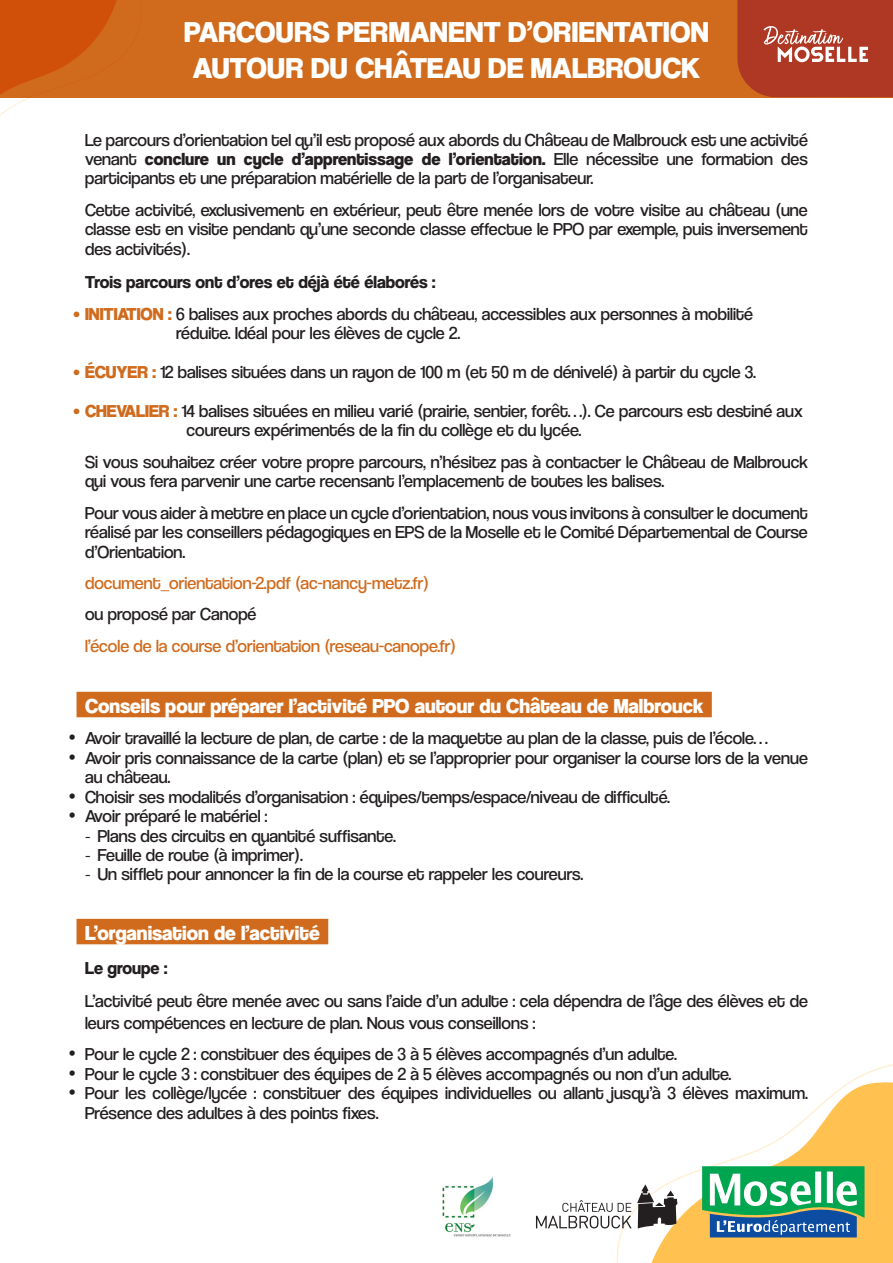
<style>
.page{position:relative;width:893px;height:1263px;background:#fff}
.page>*{position:absolute;margin:0;border:0;box-sizing:border-box;transform-origin:0 0}
.t1{font:30px "Coolvetica Hv";letter-spacing:.01em;color:#fff}
.Normal_wrd_4{font:21px "Coolvetica Hv";color:#fff}
.Normal_wrd_4-2{font:18px/19.5px "Coolvetica Bk";color:#231f20}
.Normal_wrd_4-3{font:18px "Coolvetica Bk";color:#d06b1d}
.Normal_wrd_4-4{font:700 18px "Coolvetica Rg";color:#231f20}
.s1{font-family:"Coolvetica Hv"}
.s2{font-family:"Calibri";color:#d06b1d}
.s3{font-family:"Coolvetica Hv";color:#d06b1d}
.s4{font-family:"Calibri"}
</style>
<div class="page">
<svg style="left:592px;top:1064px;width:301px;height:199px"></svg>
<div style="left:77px;top:692px;width:635px;height:25px;background:#d06b1d"></div>
<div style="left:77px;top:919px;width:251px;height:25px;background:#d06b1d"></div>
<svg style="left:0;top:97px;width:161px;height:19px"></svg>
<div style="left:0;top:0;width:893px;height:97px;background:#d06b1d"></div>
<svg style="left:536px;top:1184px;width:141px;height:44px"></svg>
<svg style="left:702px;top:1166px;width:162px;height:71px"></svg>
<img style="left:442px;top:1176px;width:69px;height:61px">
<svg style="left:737px;top:0;width:156px;height:97px"></svg>
<p class="t1" style="left:184px;top:14px;width:526px">PARCOURS PERMANENT D’ORIENTATION</p>
<p class="t1" style="left:193px;top:50px;width:509px">AUTOUR DU CHÂTEAU DE MALBROUCK</p>
<p class="Normal_wrd_4-2" style="left:85px;top:130px;width:724px;text-align:justify">Le parcours d’orientation tel qu’il est proposé aux abords du Château de Malbrouck est une activité venant <span class="s1">conclure un cycle d’apprentissage de l’orientation.</span> Elle nécessite une formation des participants et une préparation matérielle de la part de l’organisateur.</p>
<p class="Normal_wrd_4-2" style="left:85px;top:200px;width:724px;text-align:justify">Cette activité, exclusivement en extérieur, peut être menée lors de votre visite au château (une classe est en visite pendant qu’une seconde classe effectue le PPO par exemple, puis inversement des activités).</p>
<p class="Normal_wrd_4-4" style="left:85px;top:272px;width:352px">Trois parcours ont d’ores et déjà été élaborés :</p>
<p class="Normal_wrd_4-2" style="left:176px;top:304px;width:578px;text-indent:-104px"><span class="s2">•</span> <span class="s3">INITIATION :</span> 6 balises aux proches abords du château, accessibles aux personnes à mobilité réduite. Idéal pour les élèves de cycle 2.</p>
<p class="Normal_wrd_4-2" style="left:72px;top:362px;width:685px"><span class="s2">•</span> <span class="s3">ÉCUYER :</span> 12 balises situées dans un rayon de 100 m (et 50 m de dénivelé) à partir du cycle 3.</p>
<p class="Normal_wrd_4-2" style="left:187px;top:401px;width:618px;text-indent:-114px"><span class="s2">•</span> <span class="s3">CHEVALIER :</span> 14 balises situées en milieu varié (prairie, sentier, forêt…). Ce parcours est destiné aux coureurs expérimentés de la fin du collège et du lycée.</p>
<p class="Normal_wrd_4-2" style="left:85px;top:452px;width:724px">Si vous souhaitez créer votre propre parcours, n’hésitez pas à contacter le Château de Malbrouck qui vous fera parvenir une carte recensant l’emplacement de toutes les balises.</p>
<p class="Normal_wrd_4-2" style="left:85px;top:503px;width:724px;text-align:justify">Pour vous aider à mettre en place un cycle d’orientation, nous vous invitons à consulter le document réalisé par les conseillers pédagogiques en EPS de la Moselle et le Comité Départemental de Course d’Orientation.</p>
<p class="Normal_wrd_4-3" style="left:85px;top:572px;width:345px">document_orientation-2.pdf (ac-nancy-metz.fr)</p>
<p class="Normal_wrd_4-2" style="left:85px;top:604px;width:173px">ou proposé par Canopé</p>
<p class="Normal_wrd_4-3" style="left:85px;top:635px;width:373px">l’école de la course d’orientation (reseau-canope.fr)</p>
<p class="Normal_wrd_4" style="left:85px;top:694px;width:620px">Conseils pour préparer l’activité PPO autour du Château de Malbrouck</p>
<p class="Normal_wrd_4-2" style="left:68px;top:728px;width:702px">• Avoir travaillé la lecture de plan, de carte : de la maquette au plan de la classe, puis de l’école…</p>
<p class="Normal_wrd_4-2" style="left:85px;top:748px;width:724px;text-indent:-17px">• Avoir pris connaissance de la carte (plan) et se l’approprier pour organiser la course lors de la venue au château.</p>
<p class="Normal_wrd_4-2" style="left:68px;top:787px;width:603px">• Choisir ses modalités d’organisation : équipes/temps/espace/niveau de difficulté.</p>
<p class="Normal_wrd_4-2" style="left:68px;top:806px;width:201px">• Avoir préparé le matériel :</p>
<p class="Normal_wrd_4-2" style="left:85px;top:826px;width:312px"><span class="s4">-</span> Plans des circuits en quantité suffisante.</p>
<p class="Normal_wrd_4-2" style="left:85px;top:845px;width:219px"><span class="s4">-</span> Feuille de route (à imprimer).</p>
<p class="Normal_wrd_4-2" style="left:85px;top:864px;width:500px"><span class="s4">-</span> Un sifflet pour annoncer la fin de la course et rappeler les coureurs.</p>
<p class="Normal_wrd_4" style="left:85px;top:921px;width:236px">L’organisation de l’activité</p>
<p class="Normal_wrd_4-4" style="left:85px;top:957px;width:84px">Le groupe :</p>
<p class="Normal_wrd_4-2" style="left:85px;top:990px;width:724px;line-height:21.6px">L’activité peut être menée avec ou sans l’aide d’un adulte : cela dépendra de l’âge des élèves et de leurs compétences en lecture de plan. Nous vous conseillons :</p>
<p class="Normal_wrd_4-2" style="left:68px;top:1044px;width:610px">• Pour le cycle 2 : constituer des équipes de 3 à 5 élèves accompagnés d’un adulte.</p>
<p class="Normal_wrd_4-2" style="left:68px;top:1064px;width:665px">• Pour le cycle 3 : constituer des équipes de 2 à 5 élèves accompagnés ou non d’un adulte.</p>
<p class="Normal_wrd_4-2" style="left:85px;top:1083px;width:724px;text-indent:-17px">• Pour les collège/lycée : constituer des équipes individuelles ou allant jusqu’à 3 élèves maximum.<br>Présence des adultes à des points fixes.</p>
</div>
